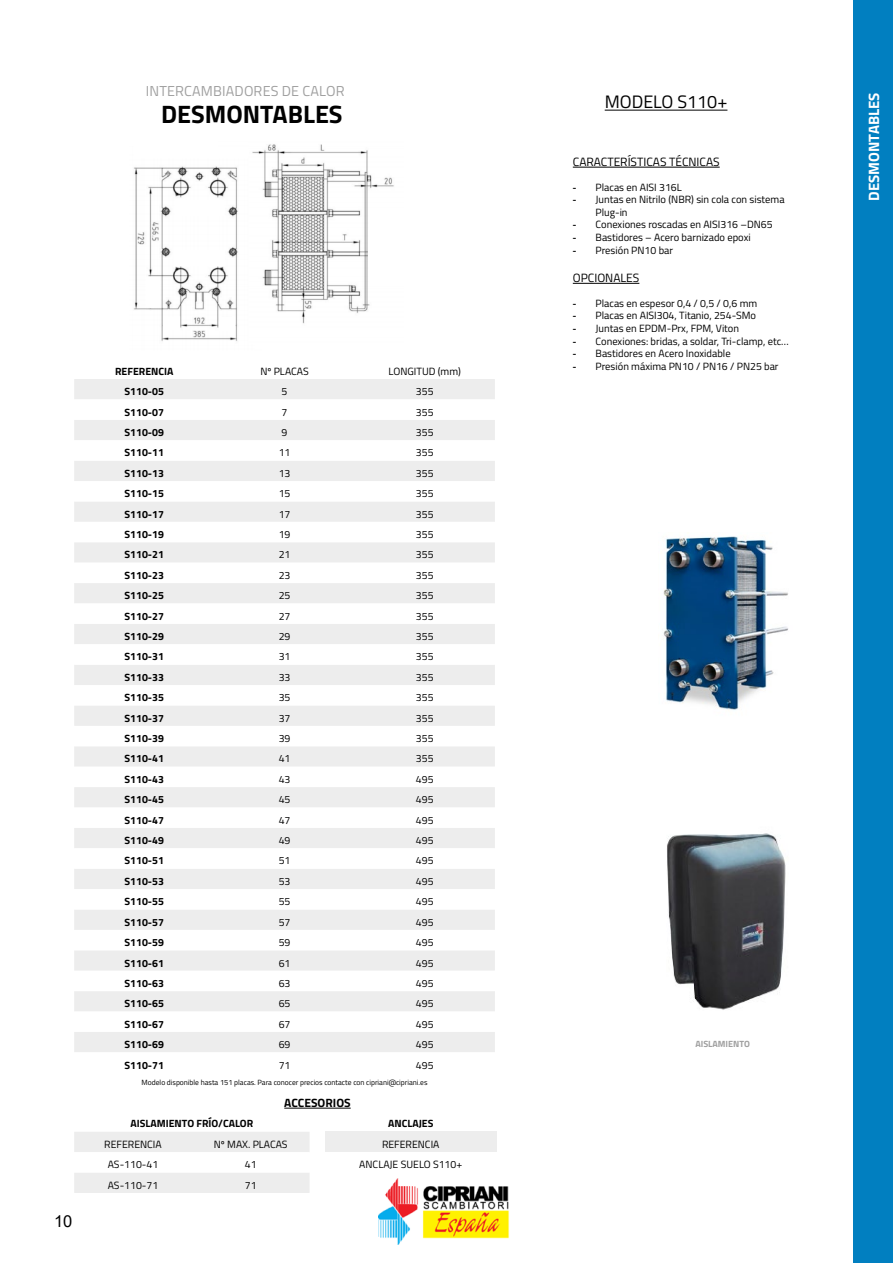
<style>
.page{position:relative;width:893px;height:1263px;background:#fff}
.page>*{position:absolute;margin:0;border:0;box-sizing:border-box;transform-origin:0 0}
.t1{font:700 25.2px "Titillium Web";color:#000}
.t2{font:18px "Titillium Web";color:#000}
.t3{font:16.5px "Arial";color:#000}
.t4{font:700 15px "Titillium Web";color:#fff}
.t5{font:14.4px "Titillium Web";letter-spacing:.01em;color:#a0a0a0}
.t6{font:12px "Titillium Web";color:#000}
.t7{font:700 12px "Titillium Web";color:#000}
.t8{font:10.5px/12.6px "Titillium Web";color:#000}
.t9{font:700 10.5px "Titillium Web";color:#000}
.t10{font:700 9px "Titillium Web";color:#a0a0a0}
.t11{font:7.5px "Titillium Web";color:#000}
.s1{font-family:"Arial"}
</style>
<div class="page">
<div style="left:853px;top:0;width:40px;height:1263px;background:#017fc0"></div>
<img style="left:379px;top:1178px;width:130px;height:66px">
<hr style="left:605px;top:110px;width:122px;height:1px;background:#000">
<img style="left:663px;top:536px;width:125px;height:174px">
<img style="left:134px;top:144px;width:260px;height:197px">
<hr style="left:573px;top:167px;width:147px;height:1px;background:#000">
<div style="left:74px;top:379px;width:421px;height:20px;background:#ededed"></div>
<svg style="left:74px;top:420px;width:421px;height:632px;fill:#f1f1f1"></svg>
<img style="left:667px;top:833px;width:119px;height:177px">
<hr style="left:573px;top:283px;width:66px;height:1px;background:#000">
<svg style="left:74px;top:1132px;width:236px;height:61px"></svg>
<div style="left:325px;top:1132px;width:171px;height:20px;background:#ededed"></div>
<hr style="left:284px;top:1108px;width:67px;height:1px;background:#000">
<h3 class="t5" style="left:146px;top:80px;width:200px">INTERCAMBIADORES DE CALOR</h3>
<h1 class="t1" style="left:161px;top:95px;width:183px">DESMONTABLES</h1>
<h3 class="t3" style="left:54px;top:1210px;width:20px">10</h3>
<p class="t9" style="left:115px;top:363px;width:60px">REFERENCIA</p>
<p class="t8" style="left:260px;top:364px;width:50px">Nº PLACAS</p>
<p class="t8" style="left:389px;top:364px;width:74px">LONGITUD (mm)</p>
<p class="t9" style="left:125px;top:383px;width:41px">S110-05</p>
<p class="t8" style="left:282px;top:385px;width:7px">5</p>
<p class="t8" style="left:416px;top:385px;width:19px">355</p>
<p class="t9" style="left:125px;top:404px;width:41px">S110-07</p>
<p class="t8" style="left:282px;top:405px;width:7px">7</p>
<p class="t8" style="left:416px;top:405px;width:19px">355</p>
<p class="t9" style="left:125px;top:424px;width:41px">S110-09</p>
<p class="t8" style="left:282px;top:425px;width:7px">9</p>
<p class="t8" style="left:416px;top:425px;width:19px">355</p>
<p class="t9" style="left:125px;top:445px;width:41px">S110-11</p>
<p class="t8" style="left:279px;top:446px;width:13px">11</p>
<p class="t8" style="left:416px;top:446px;width:19px">355</p>
<p class="t9" style="left:125px;top:465px;width:41px">S110-13</p>
<p class="t8" style="left:279px;top:466px;width:13px">13</p>
<p class="t8" style="left:416px;top:466px;width:19px">355</p>
<p class="t9" style="left:125px;top:485px;width:41px">S110-15</p>
<p class="t8" style="left:279px;top:487px;width:13px">15</p>
<p class="t8" style="left:416px;top:487px;width:19px">355</p>
<p class="t9" style="left:125px;top:506px;width:41px">S110-17</p>
<p class="t8" style="left:279px;top:507px;width:13px">17</p>
<p class="t8" style="left:416px;top:507px;width:19px">355</p>
<p class="t9" style="left:125px;top:526px;width:41px">S110-19</p>
<p class="t8" style="left:279px;top:527px;width:13px">19</p>
<p class="t8" style="left:416px;top:527px;width:19px">355</p>
<p class="t9" style="left:125px;top:547px;width:41px">S110-21</p>
<p class="t8" style="left:279px;top:548px;width:13px">21</p>
<p class="t8" style="left:416px;top:548px;width:19px">355</p>
<p class="t9" style="left:125px;top:567px;width:41px">S110-23</p>
<p class="t8" style="left:279px;top:568px;width:13px">23</p>
<p class="t8" style="left:416px;top:568px;width:19px">355</p>
<p class="t9" style="left:125px;top:587px;width:41px">S110-25</p>
<p class="t8" style="left:279px;top:589px;width:13px">25</p>
<p class="t8" style="left:416px;top:589px;width:19px">355</p>
<p class="t9" style="left:125px;top:608px;width:41px">S110-27</p>
<p class="t8" style="left:279px;top:609px;width:13px">27</p>
<p class="t8" style="left:416px;top:609px;width:19px">355</p>
<p class="t9" style="left:125px;top:628px;width:41px">S110-29</p>
<p class="t8" style="left:279px;top:629px;width:13px">29</p>
<p class="t8" style="left:416px;top:629px;width:19px">355</p>
<p class="t9" style="left:125px;top:649px;width:41px">S110-31</p>
<p class="t8" style="left:279px;top:650px;width:13px">31</p>
<p class="t8" style="left:416px;top:650px;width:19px">355</p>
<p class="t9" style="left:125px;top:669px;width:41px">S110-33</p>
<p class="t8" style="left:279px;top:670px;width:13px">33</p>
<p class="t8" style="left:416px;top:670px;width:19px">355</p>
<p class="t9" style="left:125px;top:689px;width:41px">S110-35</p>
<p class="t8" style="left:279px;top:691px;width:13px">35</p>
<p class="t8" style="left:416px;top:691px;width:19px">355</p>
<p class="t9" style="left:125px;top:710px;width:41px">S110-37</p>
<p class="t8" style="left:279px;top:711px;width:13px">37</p>
<p class="t8" style="left:416px;top:711px;width:19px">355</p>
<p class="t9" style="left:125px;top:730px;width:41px">S110-39</p>
<p class="t8" style="left:279px;top:731px;width:13px">39</p>
<p class="t8" style="left:416px;top:731px;width:19px">355</p>
<p class="t9" style="left:125px;top:751px;width:41px">S110-41</p>
<p class="t8" style="left:279px;top:752px;width:13px">41</p>
<p class="t8" style="left:416px;top:752px;width:19px">355</p>
<p class="t9" style="left:125px;top:771px;width:41px">S110-43</p>
<p class="t8" style="left:279px;top:772px;width:13px">43</p>
<p class="t8" style="left:416px;top:772px;width:19px">495</p>
<p class="t9" style="left:125px;top:791px;width:41px">S110-45</p>
<p class="t8" style="left:279px;top:793px;width:13px">45</p>
<p class="t8" style="left:416px;top:793px;width:19px">495</p>
<p class="t9" style="left:125px;top:812px;width:41px">S110-47</p>
<p class="t8" style="left:279px;top:813px;width:13px">47</p>
<p class="t8" style="left:416px;top:813px;width:19px">495</p>
<p class="t9" style="left:125px;top:832px;width:41px">S110-49</p>
<p class="t8" style="left:279px;top:833px;width:13px">49</p>
<p class="t8" style="left:416px;top:833px;width:19px">495</p>
<p class="t9" style="left:125px;top:853px;width:41px">S110-51</p>
<p class="t8" style="left:279px;top:854px;width:13px">51</p>
<p class="t8" style="left:416px;top:854px;width:19px">495</p>
<p class="t9" style="left:125px;top:873px;width:41px">S110-53</p>
<p class="t8" style="left:279px;top:874px;width:13px">53</p>
<p class="t8" style="left:416px;top:874px;width:19px">495</p>
<p class="t9" style="left:125px;top:893px;width:41px">S110-55</p>
<p class="t8" style="left:279px;top:895px;width:13px">55</p>
<p class="t8" style="left:416px;top:895px;width:19px">495</p>
<p class="t9" style="left:125px;top:914px;width:41px">S110-57</p>
<p class="t8" style="left:279px;top:915px;width:13px">57</p>
<p class="t8" style="left:416px;top:915px;width:19px">495</p>
<p class="t9" style="left:125px;top:934px;width:41px">S110-59</p>
<p class="t8" style="left:279px;top:935px;width:13px">59</p>
<p class="t8" style="left:416px;top:935px;width:19px">495</p>
<p class="t9" style="left:125px;top:955px;width:41px">S110-61</p>
<p class="t8" style="left:279px;top:956px;width:13px">61</p>
<p class="t8" style="left:416px;top:956px;width:19px">495</p>
<p class="t9" style="left:125px;top:975px;width:41px">S110-63</p>
<p class="t8" style="left:279px;top:976px;width:13px">63</p>
<p class="t8" style="left:416px;top:976px;width:19px">495</p>
<p class="t9" style="left:125px;top:995px;width:41px">S110-65</p>
<p class="t8" style="left:279px;top:997px;width:13px">65</p>
<p class="t8" style="left:416px;top:997px;width:19px">495</p>
<p class="t9" style="left:125px;top:1016px;width:41px">S110-67</p>
<p class="t8" style="left:279px;top:1017px;width:13px">67</p>
<p class="t8" style="left:416px;top:1017px;width:19px">495</p>
<p class="t9" style="left:125px;top:1036px;width:41px">S110-69</p>
<p class="t8" style="left:279px;top:1038px;width:13px">69</p>
<p class="t8" style="left:416px;top:1038px;width:19px">495</p>
<p class="t9" style="left:125px;top:1057px;width:41px">S110-71</p>
<p class="t8" style="left:279px;top:1058px;width:13px">71</p>
<p class="t8" style="left:416px;top:1058px;width:19px">495</p>
<p class="t11" style="left:142px;top:1077px;width:287px">Modelo disponible hasta 151 placas. Para conocer precios contacte con cipriani@cipriani.es</p>
<p class="t7" style="left:284px;top:1093px;width:68px">ACCESORIOS</p>
<p class="t9" style="left:130px;top:1116px;width:124px">AISLAMIENTO FRÍO/CALOR</p>
<p class="t8" style="left:104px;top:1137px;width:59px">REFERENCIA</p>
<p class="t8" style="left:214px;top:1137px;width:75px">Nº MAX. PLACAS</p>
<p class="t8" style="left:108px;top:1158px;width:52px">AS-110-41</p>
<p class="t8" style="left:245px;top:1158px;width:13px">41</p>
<p class="t8" style="left:108px;top:1178px;width:52px">AS-110-71</p>
<p class="t8" style="left:245px;top:1178px;width:13px">71</p>
<p class="t9" style="left:388px;top:1116px;width:47px">ANCLAJES</p>
<p class="t8" style="left:359px;top:1133px;width:104px;line-height:20.4px;text-align:center">REFERENCIA<br>ANCLAJE SUELO S110+</p>
<h2 class="t2" style="left:605px;top:89px;width:124px">MODELO S110+</h2>
<p class="t6" style="left:573px;top:153px;width:148px">CARACTERÍSTICAS TÉCNICAS</p>
<p class="t8" style="left:573px;top:180px;width:111px"><span class="s1">-</span> Placas en AISI 316L</p>
<p class="t8" style="left:596px;top:193px;width:191px;text-indent:-23px"><span class="s1">-</span> Juntas en Nitrilo (NBR) sin cola con sistema<br>Plug-in</p>
<p class="t8" style="left:573px;top:218px;width:201px"><span class="s1">-</span> Conexiones roscadas en AISI316 –DN65</p>
<p class="t8" style="left:573px;top:230px;width:179px"><span class="s1">-</span> Bastidores – Acero barnizado epoxi</p>
<p class="t8" style="left:573px;top:243px;width:102px"><span class="s1">-</span> Presión PN10 bar</p>
<p class="t6" style="left:573px;top:269px;width:68px">OPCIONALES</p>
<p class="t8" style="left:573px;top:296px;width:186px"><span class="s1">-</span> Placas en espesor 0,4 / 0,5 / 0,6 mm</p>
<p class="t8" style="left:573px;top:309px;width:185px"><span class="s1">-</span> Placas en AISI304, Titanio, 254-SMo</p>
<p class="t8" style="left:573px;top:321px;width:168px"><span class="s1">-</span> Juntas en EPDM-Prx, FPM, Viton</p>
<p class="t8" style="left:573px;top:334px;width:218px"><span class="s1">-</span> Conexiones: bridas, a soldar, Tri-clamp, etc…</p>
<p class="t8" style="left:573px;top:347px;width:159px"><span class="s1">-</span> Bastidores en Acero Inoxidable</p>
<p class="t8" style="left:573px;top:359px;width:207px"><span class="s1">-</span> Presión máxima PN10 / PN16 / PN25 bar</p>
<h3 class="t4" style="left:862px;top:201px;width:110px;rotate:-90deg">DESMONTABLES</h3>
<p class="t10" style="left:695px;top:1037px;width:56px">AISLAMIENTO</p>
</div>
